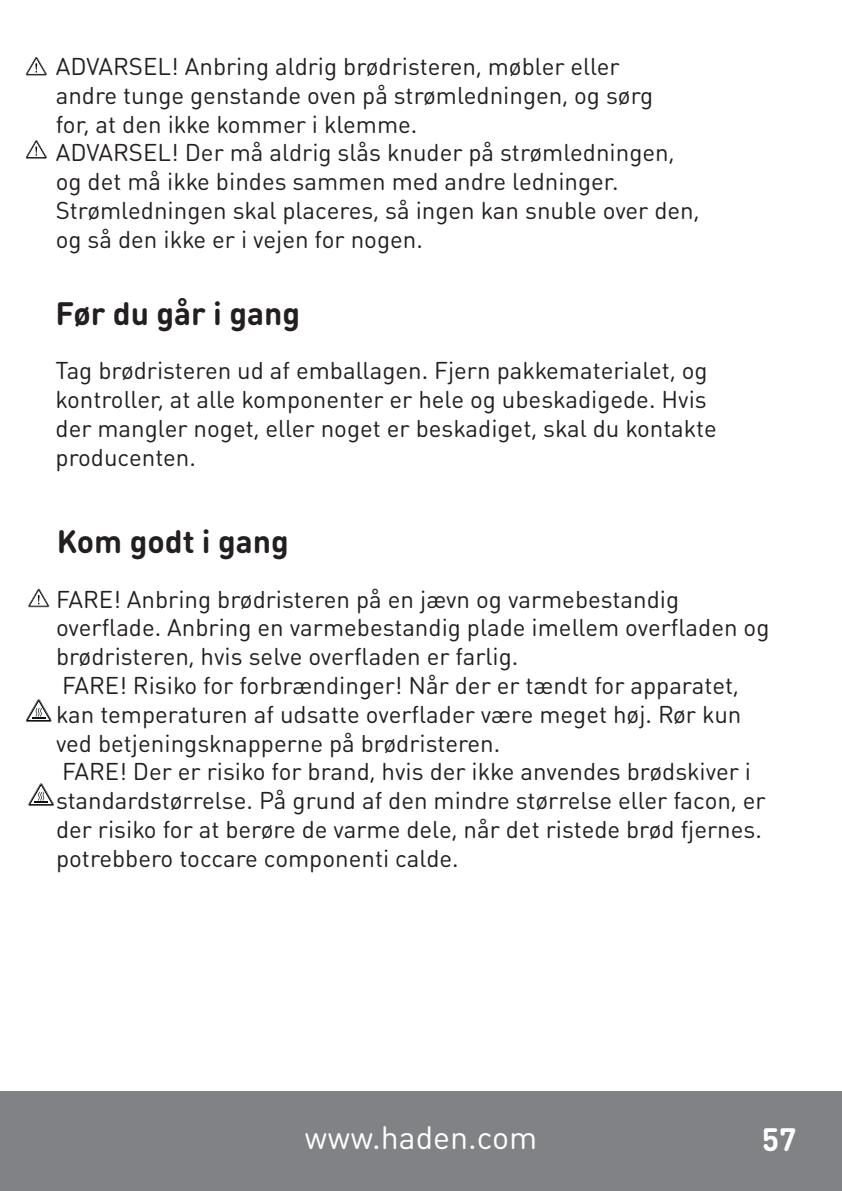
<style>
.page{position:relative;width:842px;height:1191px;background:#fff}
.page>*{position:absolute;margin:0;border:0;box-sizing:border-box;transform-origin:0 0}
.t1{font:700 32px "DIN Round Pro";color:#231f20}
.t2{font:32px "DIN Round Pro";color:#fff}
.t3{font:700 32px "DIN Round Pro";color:#fff}
.t4{font:24px/28.8px "DIN Round Pro";color:#231f20}
</style>
<div class="page">
<svg style="left:26px;top:57px;width:21px;height:19px"></svg>
<svg style="left:26px;top:140px;width:21px;height:19px"></svg>
<svg style="left:28px;top:588px;width:21px;height:19px"></svg>
<svg style="left:26px;top:699px;width:26px;height:23px"></svg>
<svg style="left:28px;top:783px;width:26px;height:23px"></svg>
<div style="left:0;top:1091px;width:842px;height:100px;background:#808285"></div>
<p class="t4" style="left:56px;top:51px;width:565px">ADVARSEL! Anbring aldrig brødristeren, møbler eller</p>
<p class="t4" style="left:56px;top:80px;width:599px">andre tunge genstande oven på strømledningen, og sørg</p>
<p class="t4" style="left:56px;top:109px;width:363px">for, at den ikke kommer i klemme.</p>
<p class="t4" style="left:56px;top:138px;width:620px">ADVARSEL! Der må aldrig slås knuder på strømledningen,</p>
<p class="t4" style="left:56px;top:166px;width:564px">og det må ikke bindes sammen med andre ledninger.</p>
<p class="t4" style="left:56px;top:195px;width:645px">Strømledningen skal placeres, så ingen kan snuble over den,</p>
<p class="t4" style="left:56px;top:224px;width:369px">og så den ikke er i vejen for nogen.</p>
<p class="t1" style="left:56px;top:291px;width:246px">Før du går i gang</p>
<p class="t4" style="left:56px;top:355px;width:663px">Tag brødristeren ud af emballagen. Fjern pakkematerialet, og kontroller, at alle komponenter er hele og ubeskadigede. Hvis der mangler noget, eller noget er beskadiget, skal du kontakte producenten.</p>
<p class="t1" style="left:57px;top:519px;width:234px">Kom godt i gang</p>
<p class="t4" style="left:56px;top:583px;width:715px">FARE! Anbring brødristeren på en jævn og varmebestandig overflade. Anbring en varmebestandig plade imellem overfladen og brødristeren, hvis selve overfladen er farlig.</p>
<p class="t4" style="left:56px;top:670px;width:687px;text-align:justify">FARE! Risiko for forbrændinger! Når der er tændt for apparatet, kan temperaturen af udsatte overflader være meget høj. Rør kun ved betjeningsknapperne på brødristeren.</p>
<p class="t4" style="left:56px;top:756px;width:711px">FARE! Der er risiko for brand, hvis der ikke anvendes brødskiver i standardstørrelse. På grund af den mindre størrelse eller facon, er der risiko for at berøre de varme dele, når det ristede brød fjernes. potrebbero toccare componenti calde.</p>
<h1 class="t2" style="left:304px;top:1116px;width:234px">www.haden.com</h1>
<h1 class="t3" style="left:762px;top:1117px;width:36px">57</h1>
</div>
